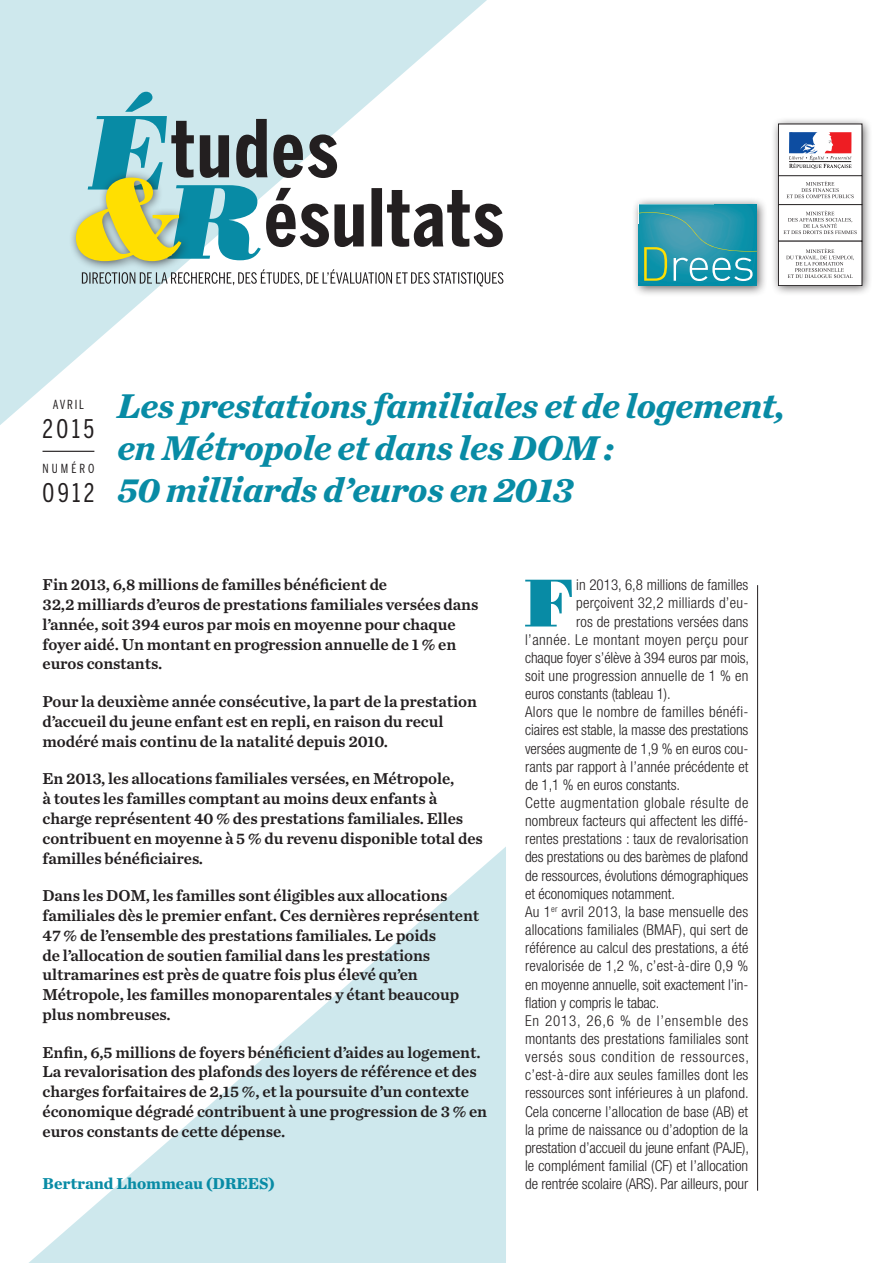
<style>
.page{position:relative;width:893px;height:1263px;background:#fff}
.page>*{position:absolute;margin:0;border:0;box-sizing:border-box;transform-origin:0 0}
.t1{font:66.9px "Bodoni Poster S Si";color:#088ba5}
.t2{font:italic 700 36px/42px "Chronicle Text G4";letter-spacing:-.005em;color:#088ba5}
.t3{font:25.5px "Benton Sans Comp";letter-spacing:.135em;color:#231f20}
.t4{font:16.5px/19.8px "Chronicle Text G4 Semi";letter-spacing:-.005em;color:#231f20}
.t5{font:700 16.5px "Chronicle Text G1";letter-spacing:-.005em;color:#088ba5}
.t6{font:300 condensed 15px "Helvetica Neue LT Std";letter-spacing:.005em;color:#231f20}
.t7{font:300 condensed 15px "Helvetica Neue LT Std";letter-spacing:.035em;color:#231f20}
.t8{font:300 condensed 15px "Helvetica Neue LT Std";letter-spacing:.05em;color:#231f20}
.t9{font:300 condensed 15px "Helvetica Neue LT Std";letter-spacing:.03em;color:#231f20}
.t10{font:300 condensed 15px "Helvetica Neue LT Std";letter-spacing:.055em;color:#231f20}
.t11{font:12.45px "Benton Sans Comp";letter-spacing:.235em;color:#231f20}
</style>
<div class="page">
<svg style="left:0;top:0;width:504px;height:425px"></svg>
<svg style="left:29px;top:847px;width:477px;height:416px;fill:#d2e9ee"></svg>
<svg style="left:82px;top:269px;width:421px;height:17px"></svg>
<div style="left:68px;top:170px;width:123px;height:102px;background:#231f20;opacity:.7"></div>
<svg style="left:76px;top:92px;width:427px;height:169px"></svg>
<div style="left:771px;top:116px;width:102px;height:181px;background:#231f20;opacity:.7"></div>
<div style="left:778px;top:176px;width:84px;height:29px;background:#fff"></div>
<svg style="left:786px;top:181px;width:68px;height:17px"></svg>
<div style="left:778px;top:124px;width:84px;height:52px;background:#fff"></div>
<div style="left:778px;top:124px;width:84px;height:52px;border:1px solid #231f20"></div>
<svg style="left:789px;top:132px;width:62px;height:37px"></svg>
<div style="left:778px;top:205px;width:84px;height:36px;background:#fff"></div>
<div style="left:778px;top:204px;width:84px;height:37px;border:1px solid #231f20"></div>
<svg style="left:783px;top:211px;width:74px;height:23px"></svg>
<div style="left:778px;top:241px;width:84px;height:45px;background:#fff"></div>
<div style="left:778px;top:241px;width:84px;height:45px;border:1px solid #231f20"></div>
<svg style="left:786px;top:248px;width:68px;height:30px"></svg>
<div style="left:631px;top:197px;width:136px;height:99px;background:#231f20;opacity:.7"></div>
<img style="left:639px;top:204px;width:118px;height:82px">
<svg style="left:639px;top:212px;width:118px;height:69px"></svg>
<hr style="left:757px;top:585px;width:1px;height:606px;background:#231f20">
<hr style="left:43px;top:451px;width:51px;height:1px;background:#231f20">
<p class="t11" style="left:53px;top:398px;width:33px">AVRIL</p>
<h3 class="t3" style="left:43px;top:414px;width:53px">2015</h3>
<p class="t11" style="left:43px;top:461px;width:53px">NUMÉRO</p>
<h3 class="t3" style="left:43px;top:478px;width:53px">0912</h3>
<h2 class="t2" style="left:117px;top:383px;width:670px">Les prestations familiales et de logement, en Métropole et dans les DOM :<br>50 milliards d’euros en 2013</h2>
<p class="t4" style="left:43px;top:574px;width:437px">Fin 2013, 6,8 millions de familles bénéficient de<br>32,2 milliards d’euros de prestations familiales versées dans l’année, soit 394 euros par mois en moyenne pour chaque foyer aidé. Un montant en progression annuelle de 1 % en euros constants.</p>
<p class="t4" style="left:43px;top:691px;width:436px">Pour la deuxième année consécutive, la part de la prestation d’accueil du jeune enfant est en repli, en raison du recul modéré mais continu de la natalité depuis 2010.</p>
<p class="t4" style="left:43px;top:768px;width:442px">En 2013, les allocations familiales versées, en Métropole,<br>à toutes les familles comptant au moins deux enfants à charge représentent 40 % des prestations familiales. Elles contribuent en moyenne à 5 % du revenu disponible total des familles bénéficiaires.</p>
<p class="t4" style="left:43px;top:885px;width:438px">Dans les DOM, les familles sont éligibles aux allocations familiales dès le premier enfant. Ces dernières représentent 47 % de l’ensemble des prestations familiales. Le poids<br>de l’allocation de soutien familial dans les prestations ultramarines est près de quatre fois plus élevé qu’en Métropole, les familles monoparentales y étant beaucoup plus nombreuses.</p>
<p class="t4" style="left:43px;top:1041px;width:446px">Enfin, 6,5 millions de foyers bénéficient d’aides au logement.<br>La revalorisation des plafonds des loyers de référence et des charges forfaitaires de 2,15 %, et la poursuite d’un contexte économique dégradé contribuent à une progression de 3 % en euros constants de cette dépense.</p>
<p class="t5" style="left:43px;top:1170px;width:234px">Bertrand Lhommeau (DREES)</p>
<h1 class="t1" style="left:525px;top:562px;width:50px">F</h1>
<p class="t6" style="left:576px;top:576px;width:174px">in 2013, 6,8 millions de familles</p>
<p class="t6" style="left:576px;top:594px;width:174px">perçoivent 32,2 milliards d’eu-</p>
<p class="t6" style="left:576px;top:613px;width:174px">ros de prestations versées dans</p>
<p class="t9" style="left:525px;top:631px;width:225px">l’année. Le montant moyen perçu pour</p>
<p class="t6" style="left:525px;top:649px;width:225px">chaque foyer s’élève à 394 euros par mois,</p>
<p class="t6" style="left:525px;top:667px;width:225px">soit une progression annuelle de 1 % en</p>
<p class="t6" style="left:525px;top:685px;width:147px">euros constants (tableau 1).</p>
<p class="t6" style="left:525px;top:703px;width:225px">Alors que le nombre de familles bénéfi-</p>
<p class="t6" style="left:525px;top:721px;width:225px">ciaires est stable, la masse des prestations</p>
<p class="t6" style="left:525px;top:740px;width:225px">versées augmente de 1,9 % en euros cou-</p>
<p class="t6" style="left:525px;top:758px;width:225px">rants par rapport à l’année précédente et</p>
<p class="t6" style="left:525px;top:776px;width:157px">de 1,1 % en euros constants.</p>
<p class="t7" style="left:525px;top:794px;width:225px">Cette augmentation globale résulte de</p>
<p class="t6" style="left:525px;top:812px;width:225px">nombreux facteurs qui affectent les diffé-</p>
<p class="t6" style="left:525px;top:830px;width:225px">rentes prestations : taux de revalorisation</p>
<p class="t6" style="left:525px;top:848px;width:225px">des prestations ou des barèmes de plafond</p>
<p class="t6" style="left:525px;top:867px;width:225px">de ressources, évolutions démographiques</p>
<p class="t6" style="left:525px;top:885px;width:151px">et économiques notamment.</p>
<p class="t6" style="left:525px;top:903px;width:225px">Au 1<sup>er</sup> avril 2013, la base mensuelle des</p>
<p class="t6" style="left:525px;top:921px;width:225px">allocations familiales (BMAF), qui sert de</p>
<p class="t6" style="left:525px;top:939px;width:225px">référence au calcul des prestations, a été</p>
<p class="t6" style="left:525px;top:957px;width:225px">revalorisée de 1,2 %, c’est-à-dire 0,9 %</p>
<p class="t6" style="left:525px;top:976px;width:225px">en moyenne annuelle, soit exactement l’in-</p>
<p class="t6" style="left:525px;top:994px;width:136px">flation y compris le tabac.</p>
<p class="t10" style="left:525px;top:1012px;width:225px">En 2013, 26,6 % de l’ensemble des</p>
<p class="t6" style="left:525px;top:1030px;width:225px">montants des prestations familiales sont</p>
<p class="t8" style="left:525px;top:1048px;width:225px">versés sous condition de ressources,</p>
<p class="t6" style="left:525px;top:1066px;width:225px">c’est-à-dire aux seules familles dont les</p>
<p class="t6" style="left:525px;top:1084px;width:225px">ressources sont inférieures à un plafond.</p>
<p class="t6" style="left:525px;top:1103px;width:225px">Cela concerne l’allocation de base (AB) et</p>
<p class="t6" style="left:525px;top:1121px;width:225px">la prime de naissance ou d’adoption de la</p>
<p class="t6" style="left:525px;top:1139px;width:225px">prestation d’accueil du jeune enfant (PAJE),</p>
<p class="t6" style="left:525px;top:1157px;width:225px">le complément familial (CF) et l’allocation</p>
<p class="t6" style="left:525px;top:1175px;width:225px">de rentrée scolaire (ARS). Par ailleurs, pour</p>
</div>
